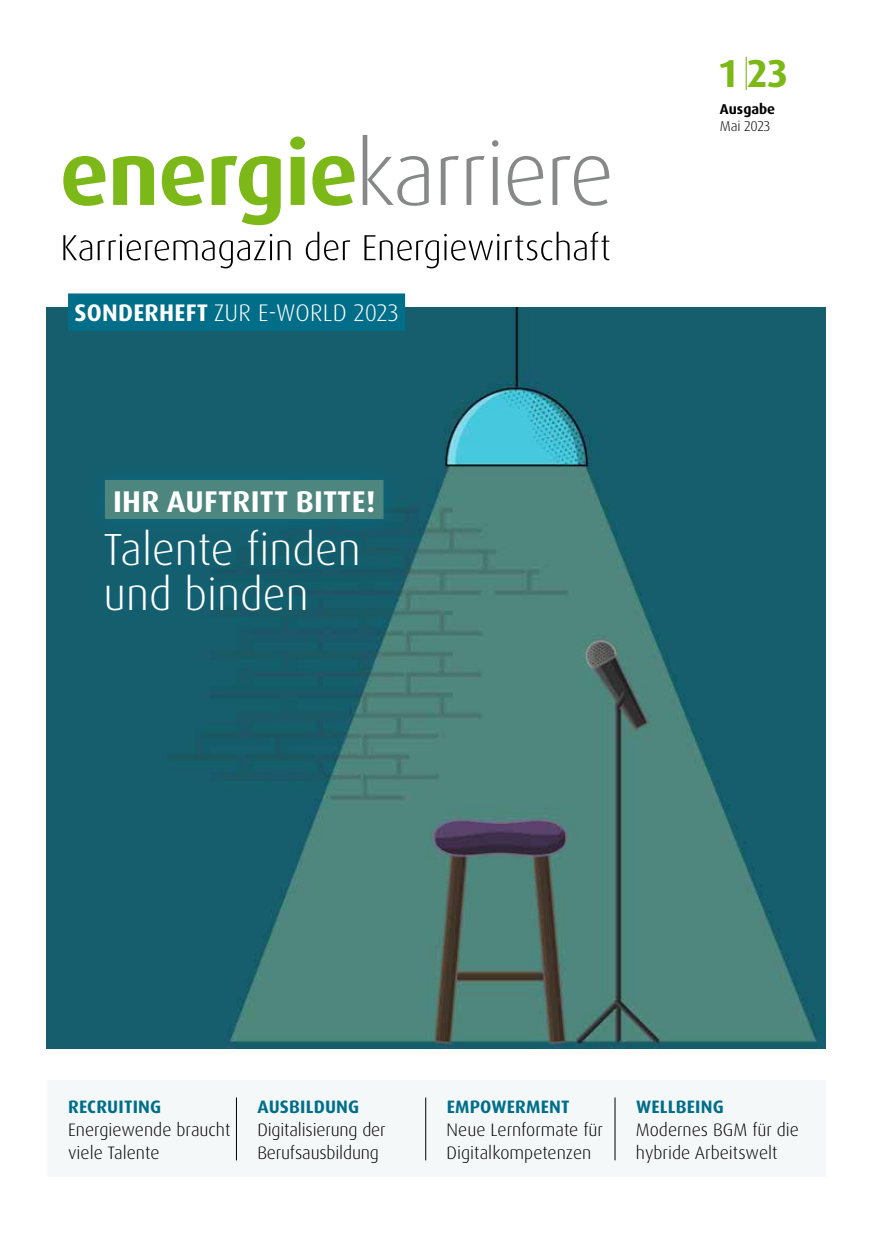
<style>
.page{position:relative;width:872px;height:1234px;background:#fff}
.page>*{position:absolute;margin:0;border:0;box-sizing:border-box;transform-origin:0 0}
.t1{font:300 45px/45px "Dax Pro";color:#fff}
.t2{font:700 39px "Dax Pro";color:#7cb817}
.t3{font:700 30px "Dax Pro";letter-spacing:.01em;color:#fff}
.t4{font:300 24px "Dax Pro";letter-spacing:.01em;color:#fff}
.t5{font:300 18px/22.5px "Dax Pro";color:#000}
.t6{font:700 18px "Dax Pro";letter-spacing:.01em;color:#006e89}
.t7{font:700 14.25px "Dax Pro";color:#000}
.t8{font:300 14.25px "Dax Pro";letter-spacing:-.015em;color:#000}
.s1{font-weight:700}
</style>
<div class="page">
<img style="left:47px;top:307px;width:778px;height:741px">
<div style="left:47px;top:1080px;width:778px;height:96px;background:#f5f8f9"></div>
<hr style="left:745px;top:57px;width:1px;height:33px;background:#7cb817">
<hr style="left:236px;top:1097px;width:1px;height:63px;background:#000">
<hr style="left:425px;top:1097px;width:1px;height:63px;background:#000">
<hr style="left:614px;top:1097px;width:1px;height:63px;background:#000">
<div style="left:85px;top:460px;width:318px;height:169px;background:#145f6e"></div>
<div style="left:105px;top:480px;width:278px;height:39px;background:#4d867e"></div>
<svg style="left:63px;top:156px;width:42px;height:50px"></svg>
<svg style="left:113px;top:156px;width:41px;height:49px"></svg>
<svg style="left:162px;top:156px;width:42px;height:50px"></svg>
<svg style="left:212px;top:156px;width:69px;height:69px"></svg>
<svg style="left:290px;top:136px;width:15px;height:69px"></svg>
<svg style="left:312px;top:156px;width:42px;height:50px"></svg>
<svg style="left:363px;top:135px;width:66px;height:71px"></svg>
<svg style="left:441px;top:156px;width:18px;height:49px"></svg>
<svg style="left:466px;top:156px;width:18px;height:49px"></svg>
<svg style="left:492px;top:140px;width:6px;height:65px"></svg>
<svg style="left:508px;top:156px;width:35px;height:50px"></svg>
<svg style="left:552px;top:156px;width:57px;height:50px"></svg>
<svg style="left:63px;top:235px;width:29px;height:25px"></svg>
<svg style="left:98px;top:234px;width:174px;height:34px"></svg>
<svg style="left:278px;top:240px;width:12px;height:20px"></svg>
<svg style="left:306px;top:232px;width:44px;height:28px"></svg>
<svg style="left:364px;top:234px;width:135px;height:34px"></svg>
<svg style="left:505px;top:232px;width:104px;height:28px"></svg>
<div style="left:68px;top:293px;width:337px;height:38px;background:#006e89"></div>
<h3 class="t4" style="left:75px;top:297px;width:325px"><span class="s1">SONDERHEFT</span> ZUR E-WORLD 2023</h3>
<h3 class="t3" style="left:113px;top:481px;width:264px">IHR AUFTRITT BITTE!</h3>
<h1 class="t1" style="left:104px;top:527px;width:259px">Talente finden und binden</h1>
<h2 class="t2" style="left:720px;top:48px;width:69px">1 23</h2>
<p class="t7" style="left:720px;top:100px;width:57px">Ausgabe</p>
<p class="t8" style="left:720px;top:117px;width:52px">Mai 2023</p>
<p class="t6" style="left:68px;top:1095px;width:95px">RECRUITING</p>
<p class="t5" style="left:68px;top:1118px;width:164px">Energiewende braucht viele Talente</p>
<p class="t6" style="left:257px;top:1095px;width:103px">AUSBILDUNG</p>
<p class="t5" style="left:257px;top:1118px;width:130px">Digitalisierung der<br>Berufsausbildung</p>
<p class="t6" style="left:447px;top:1095px;width:124px">EMPOWERMENT</p>
<p class="t5" style="left:446px;top:1118px;width:158px">Neue Lernformate für<br>Digitalkompetenzen</p>
<p class="t6" style="left:636px;top:1095px;width:89px">WELLBEING</p>
<p class="t5" style="left:636px;top:1118px;width:164px">Modernes BGM für die hybride Arbeitswelt</p>
</div>
